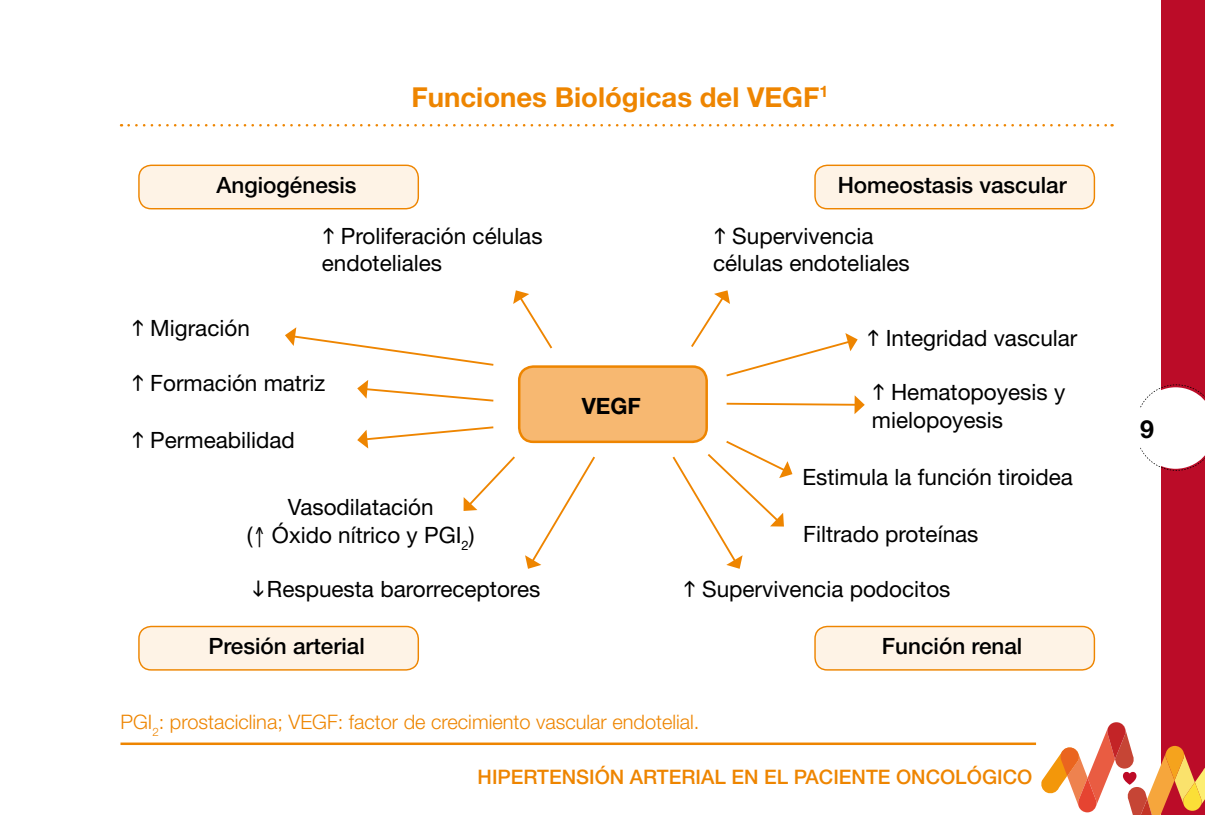
<style>
.page{position:relative;width:1205px;height:815px;background:#fff}
.page>*{position:absolute;margin:0;border:0;box-sizing:border-box;transform-origin:0 0}
.t1{font:700 27.5px "Helvetica Neue";color:#ee8500}
.t2{font:700 25px "Helvetica Neue";color:#000}
.t3{font:22.5px/27.5px "Helvetica Neue";color:#000}
.t4{font:500 22.5px "Helvetica Neue";color:#000}
.t5{font:700 22.5px "Helvetica Neue";color:#000}
.t6{font:300 20px "Helvetica Neue";color:#ee8500}
.t7{font:500 20px "Helvetica Neue";color:#ee8500}
</style>
<div class="page">
<div style="left:1161px;top:0;width:44px;height:815px;background:#bb0c28"></div>
<svg style="left:1140px;top:384px;width:65px;height:87px"></svg>
<svg style="left:1041px;top:722px;width:164px;height:93px"></svg>
<hr style="left:120px;top:742px;width:916px;height:3px;background:#ee8500">
<svg style="left:129px;top:124px;width:983px;height:3px"></svg>
<div style="left:519px;top:367px;width:188px;height:75px;background:#f7b871;border-radius:14px"></div>
<div style="left:518px;top:365px;width:190px;height:78px;border:2px solid #ee8500;border-radius:14px"></div>
<div style="left:815px;top:165px;width:279px;height:44px;background:#fef3e6;border-radius:12px"></div>
<div style="left:814px;top:165px;width:281px;height:44px;border:1px solid #ee8500;border-radius:12px"></div>
<div style="left:815px;top:626px;width:279px;height:44px;background:#fef3e6;border-radius:12px"></div>
<div style="left:814px;top:626px;width:281px;height:45px;border:1px solid #ee8500;border-radius:12px"></div>
<div style="left:139px;top:165px;width:279px;height:44px;background:#fef3e6;border-radius:12px"></div>
<div style="left:138px;top:165px;width:281px;height:44px;border:1px solid #ee8500;border-radius:12px"></div>
<div style="left:139px;top:626px;width:279px;height:44px;background:#fef3e6;border-radius:12px"></div>
<div style="left:138px;top:626px;width:281px;height:45px;border:1px solid #ee8500;border-radius:12px"></div>
<svg style="left:726px;top:395px;width:139px;height:19px"></svg>
<svg style="left:671px;top:439px;width:121px;height:130px"></svg>
<svg style="left:689px;top:290px;width:168px;height:88px"></svg>
<svg style="left:525px;top:456px;width:70px;height:113px"></svg>
<svg style="left:513px;top:290px;width:40px;height:59px"></svg>
<svg style="left:285px;top:327px;width:209px;height:39px"></svg>
<svg style="left:357px;top:380px;width:137px;height:22px"></svg>
<svg style="left:357px;top:426px;width:158px;height:85px"></svg>
<p class="t4" style="left:216px;top:172px;width:142px">Angiogénesis</p>
<p class="t1" style="left:412px;top:80px;width:418px">Funciones Biológicas del VEGF<sup>1</sup></p>
<p class="t4" style="left:837px;top:172px;width:230px">Homeostasis vascular</p>
<p class="t3" style="left:322px;top:222px;width:222px;text-indent:19px">Proliferación células endoteliales</p>
<p class="t3" style="left:713px;top:222px;width:198px;text-indent:19px">Supervivencia células endoteliales</p>
<p class="t3" style="left:150px;top:314px;width:101px">Migración</p>
<p class="t3" style="left:886px;top:324px;width:193px">Integridad vascular</p>
<p class="t3" style="left:150px;top:369px;width:177px">Formación matriz</p>
<p class="t3" style="left:872px;top:378px;width:195px;text-indent:19px">Hematopoyesis y mielopoyesis</p>
<p class="t5" style="left:582px;top:392px;width:61px">VEGF</p>
<p class="t3" style="left:150px;top:426px;width:146px">Permeabilidad</p>
<p class="t3" style="left:247px;top:493px;width:229px;text-align:center">Vasodilatación<br>(↑ Óxido nítrico y PGI<sub>2</sub>)</p>
<p class="t3" style="left:802px;top:463px;width:272px">Estimula la función tiroidea</p>
<p class="t3" style="left:803px;top:520px;width:177px">Filtrado proteínas</p>
<p class="t3" style="left:267px;top:575px;width:275px">Respuesta barorreceptores</p>
<p class="t3" style="left:702px;top:575px;width:250px">Supervivencia podocitos</p>
<p class="t4" style="left:208px;top:633px;width:158px">Presión arterial</p>
<p class="t6" style="left:120px;top:710px;width:580px">PGI<sub>2</sub>: prostaciclina; VEGF: factor de crecimiento vascular endotelial.</p>
<p class="t4" style="left:882px;top:633px;width:142px">Función renal</p>
<p class="t7" style="left:478px;top:764px;width:556px">HIPERTENSIÓN ARTERIAL EN EL PACIENTE ONCOLÓGICO</p>
<p class="t2" style="left:1140px;top:413px;width:15px">9</p>
</div>
